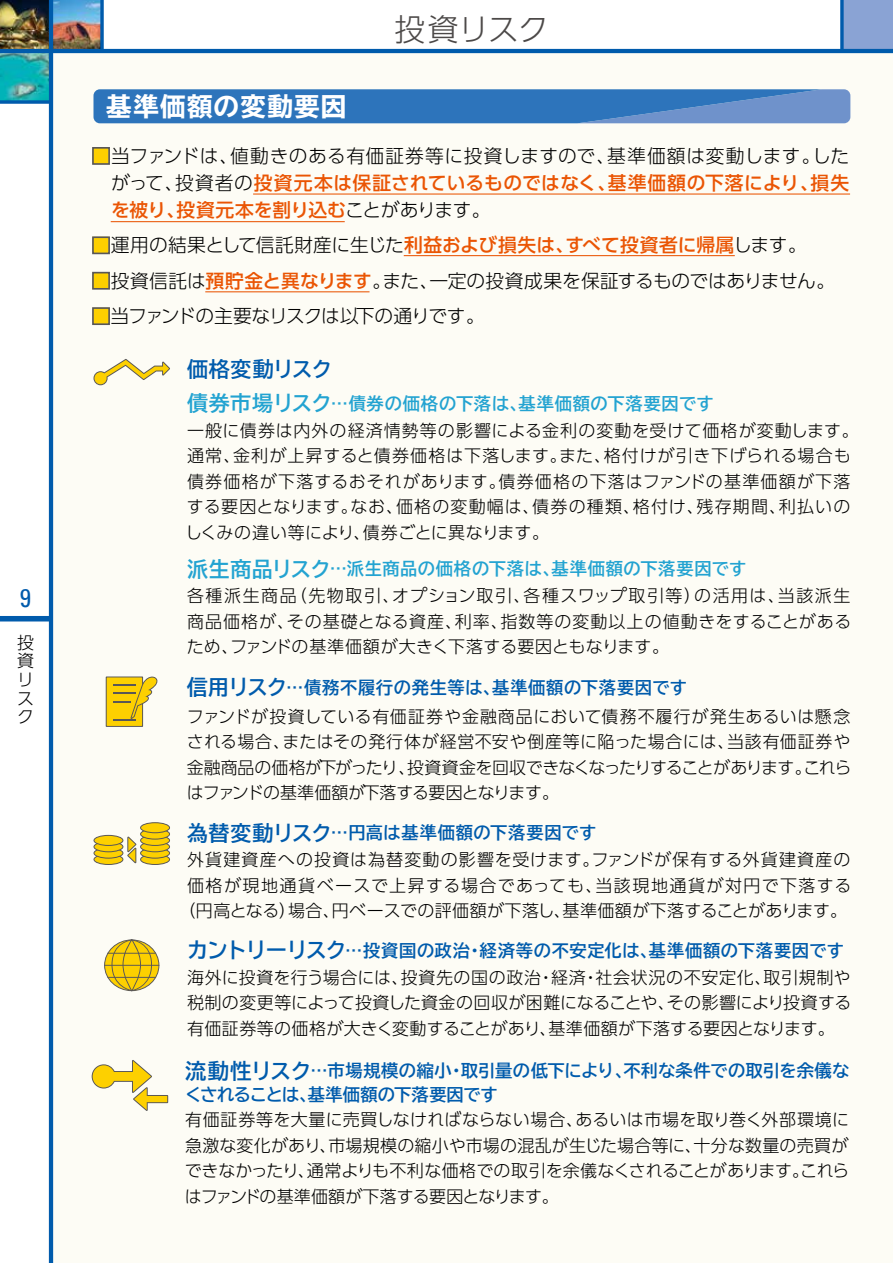
<style>
.page{position:relative;width:893px;height:1263px;background:#fff}
.page>*{position:absolute;margin:0;border:0;box-sizing:border-box;transform-origin:0 0}
.t1{font:300 30.9px "UD Shin Go Pro";letter-spacing:-.015em;color:#4c4948}
.t2{font:700 expanded 25.5px "TBUD Go Std";letter-spacing:.05em;color:#fff}
.t3{font:condensed 25.5px "Univers";color:#005bac}
.t4{font:700 21px "TBUD Go Std";color:#005bac}
.t5{font:300 18.75px/27px "UD Shin Go Pro";letter-spacing:-.01em;color:#000;text-align:justify}
.t6{font:300 18.75px "UD Shin Go Pro";letter-spacing:-.06em;color:#000}
.t7{font:700 17.25px "TBUD Go Std";letter-spacing:.025em;color:#005bac}
.t8{font:700 17.25px "TBUD Go Std";letter-spacing:.04em;color:#23a3d1}
.t9{font:700 17.25px/23.5px "TBUD Go Std";color:#005bac}
.t10{font:300 16.95px/25.5px "UD Shin Go Pro";letter-spacing:.025em;color:#000;text-align:justify}
.t11{font:300 16.95px/25.5px "UD Shin Go Pro";letter-spacing:.055em;color:#000}
.t12{font:300 16.95px/25.5px "UD Shin Go Pro";letter-spacing:.05em;color:#000;text-align:center}
.s1{color:#fdd000}
.s2{font-weight:500;color:#ea5504}
.s3{font-size:21px}
.s4{font-size:21.3px}
</style>
<div class="page">
<img style="left:0;top:0;width:100px;height:49px">
<img style="left:0;top:53px;width:49px;height:47px">
<div style="left:842px;top:0;width:51px;height:51px;background:#8aa3d4"></div>
<svg style="left:840px;top:0;width:4px;height:49px"></svg>
<div style="left:51px;top:51px;width:842px;height:1212px;background:#fdfcf5"></div>
<div style="left:0;top:616px;width:51px;height:5px;background:#005bac"></div>
<hr style="left:49px;top:0;width:4px;height:1263px;background:#005bac">
<hr style="left:0;top:49px;width:893px;height:4px;background:#005bac">
<svg style="left:0;top:100px;width:49px;height:4px"></svg>
<svg style="left:100px;top:0;width:4px;height:49px"></svg>
<svg style="left:92px;top:1060px;width:76px;height:51px"></svg>
<svg style="left:93px;top:89px;width:757px;height:34px;background:#3c7bbe"></svg>
<div style="left:92px;top:147px;width:18px;height:18px;border:2px solid #595757"></div>
<div style="left:92px;top:236px;width:18px;height:18px;border:2px solid #595757"></div>
<div style="left:92px;top:272px;width:18px;height:18px;border:2px solid #595757"></div>
<div style="left:92px;top:307px;width:18px;height:18px;border:2px solid #595757"></div>
<hr style="left:404px;top:255px;width:331px;height:1px;background:#ea5504">
<hr style="left:253px;top:193px;width:597px;height:2px;background:#ea5504">
<hr style="left:111px;top:221px;width:234px;height:1px;background:#ea5504">
<hr style="left:205px;top:291px;width:164px;height:1px;background:#ea5504">
<svg style="left:93px;top:359px;width:77px;height:26px"></svg>
<svg style="left:93px;top:822px;width:77px;height:43px"></svg>
<svg style="left:104px;top:939px;width:55px;height:52px"></svg>
<hr style="left:107px;top:953px;width:49px;height:1px;background:#595757">
<svg style="left:106px;top:676px;width:52px;height:51px"></svg>
<hr style="left:892px;top:0;width:1px;height:51px;background:#7ecef4">
<h2 class="t3" style="left:20px;top:582px;width:13px">9</h2>
<p class="t10" style="left:17px;top:632px;width:18px;line-height:18.8px;text-align:left">投資リスク</p>
<h2 class="t2" style="left:106px;top:92px;width:242px">基準価額の変動要因</h2>
<h1 class="t1" style="left:394px;top:4px;width:156px">投資リスク</h1>
<p class="t5" style="left:111px;top:142px;width:740px;text-indent:-20px"><span class="s1">■</span>当ファンドは、値動きのある有価証券等に投資しますので、基準価額は変動します。したがって、投資者の<span class="s2">投資元本は保証されているものではなく、基準価額の下落により、損失を被り、投資元本を割り込む</span>ことがあります。</p>
<p class="t5" style="left:92px;top:231px;width:717px"><span class="s1">■</span>運用の結果として信託財産に生じた<span class="s2">利益および損失は、すべて投資者に帰属</span>します。</p>
<p class="t5" style="left:92px;top:267px;width:745px"><span class="s1">■</span>投資信託は<span class="s2">預貯金と異なります</span>。また、一定の投資成果を保証するものではありません。</p>
<p class="t6" style="left:92px;top:301px;width:395px"><span class="s1">■</span>当ファンドの主要なリスクは以下の通りです。</p>
<p class="t4" style="left:187px;top:352px;width:147px">価格変動リスク</p>
<p class="t8" style="left:187px;top:389px;width:528px"><span class="s3">債券市場リスク</span>…債券の価格の下落は、基準価額の下落要因です</p>
<p class="t11" style="left:185px;top:417px;width:675px">一般に債券は内外の経済情勢等の影響による金利の変動を受けて価格が変動します。通常、金利が上昇すると債券価格は下落します。また、格付けが引き下げられる場合も債券価格が下落するおそれがあります。債券価格の下落はファンドの基準価額が下落する要因となります。なお、価格の変動幅は、債券の種類、格付け、残存期間、利払いのしくみの違い等により、債券ごとに異なります。</p>
<p class="t8" style="left:187px;top:554px;width:561px"><span class="s3">派生商品リスク</span>…派生商品の価格の下落は、基準価額の下落要因です</p>
<p class="t10" style="left:187px;top:582px;width:666px">各種派生商品（先物取引、オプション取引、各種スワップ取引等）の活用は、当該派生商品価格が、その基礎となる資産、利率、指数等の変動以上の値動きをすることがあるため、ファンドの基準価額が大きく下落する要因ともなります。</p>
<p class="t7" style="left:187px;top:673px;width:502px"><span class="s3">信用リスク</span>…債務不履行の発生等は、基準価額の下落要因です</p>
<p class="t10" style="left:187px;top:703px;width:666px">ファンドが投資している有価証券や金融商品において債務不履行が発生あるいは懸念される場合、またはその発行体が経営不安や倒産等に陥った場合には、当該有価証券や金融商品の価格が下がったり、投資資金を回収できなくなったりすることがあります。これらはファンドの基準価額が下落する要因となります。</p>
<p class="t7" style="left:187px;top:819px;width:411px"><span class="s3">為替変動リスク</span>…円高は基準価額の下落要因です</p>
<p class="t12" style="left:179px;top:846px;width:674px">外貨建資産への投資は為替変動の影響を受けます。ファンドが保有する外貨建資産の価格が現地通貨ベースで上昇する場合であっても、当該現地通貨が対円で下落する（円高となる）場合、円ベースでの評価額が下落し、基準価額が下落することがあります。</p>
<p class="t7" style="left:187px;top:936px;width:658px"><span class="s4">カントリーリスク</span>…投資国の政治・経済等の不安定化は、基準価額の下落要因です</p>
<p class="t10" style="left:187px;top:964px;width:666px">海外に投資を行う場合には、投資先の国の政治・経済・社会状況の不安定化、取引規制や税制の変更等によって投資した資金の回収が困難になることや、その影響により投資する有価証券等の価格が大きく変動することがあり、基準価額が下落する要因となります。</p>
<p class="t9" style="left:185px;top:1059px;width:666px"><span class="s4">流動性リスク</span>…市場規模の縮小・取引量の低下により、不利な条件での取引を余儀なくされることは、基準価額の下落要因です</p>
<p class="t10" style="left:185px;top:1106px;width:666px">有価証券等を大量に売買しなければならない場合、あるいは市場を取り巻く外部環境に急激な変化があり、市場規模の縮小や市場の混乱が生じた場合等に、十分な数量の売買ができなかったり、通常よりも不利な価格での取引を余儀なくされることがあります。これらはファンドの基準価額が下落する要因となります。</p>
</div>
